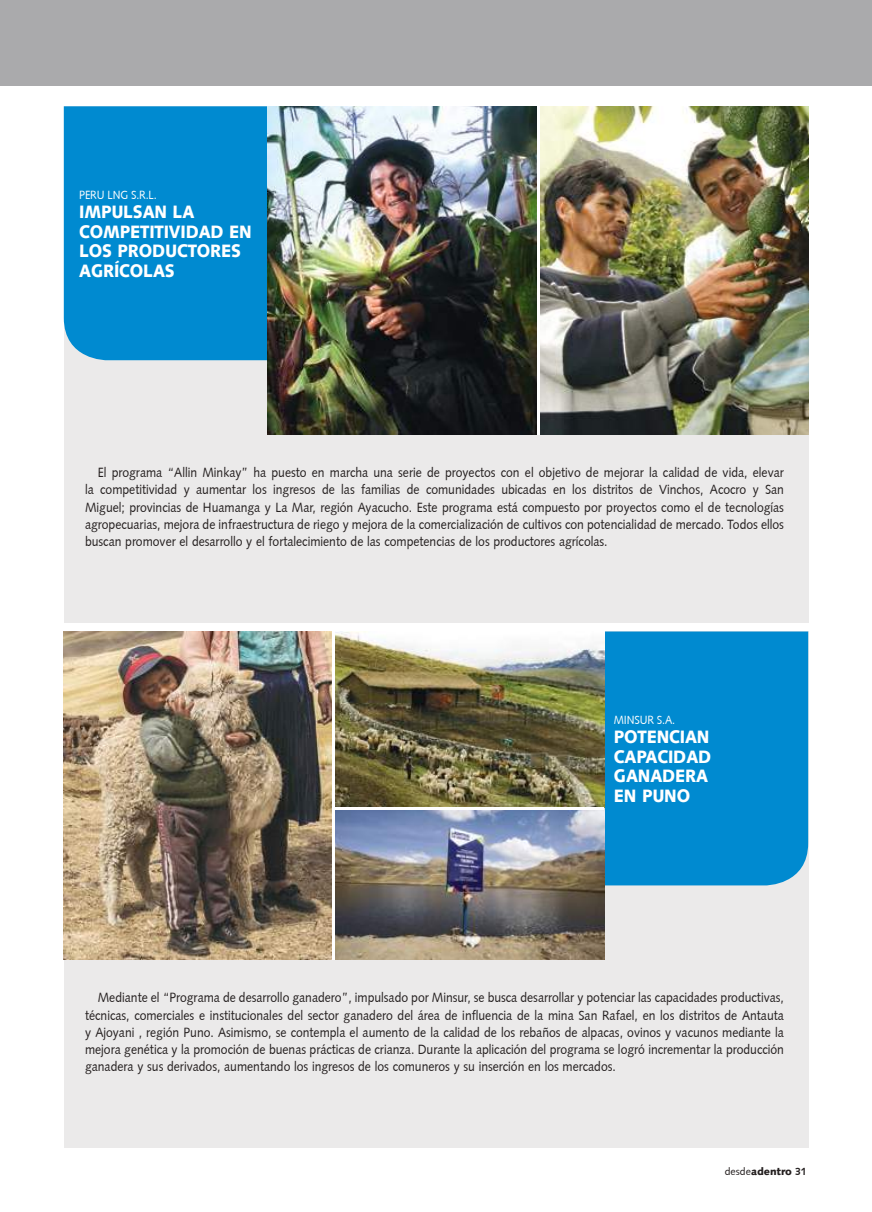
<style>
.page{position:relative;width:872px;height:1212px;background:#fff}
.page>*{position:absolute;margin:0;border:0;box-sizing:border-box;transform-origin:0 0}
.t1{font:900 18px/19.5px "Syntax";letter-spacing:-.01em;color:#fff;scale:.9 1}
.t2{font:13.5px/17.2px "Syntax";color:#241f1f;text-align:justify;scale:.9 1}
.t3{font:12px "Syntax";letter-spacing:-.015em;color:#fff;scale:.9 1}
.t4{font:900 10.5px "Syntax";color:#241f1f}
.s1{font-weight:400}
.s2{font-weight:700}
</style>
<div class="page">
<div style="left:0;top:0;width:872px;height:85px;background:#aaaaac"></div>
<div style="left:64px;top:631px;width:744px;height:517px;background:#ebeaea"></div>
<div style="left:604px;top:631px;width:204px;height:254px;background:#008ad0"></div>
<img style="left:64px;top:631px;width:269px;height:329px">
<img style="left:335px;top:631px;width:269px;height:176px">
<img style="left:335px;top:810px;width:269px;height:150px">
<hr style="left:333px;top:631px;width:2px;height:329px;background:#fff">
<hr style="left:334px;top:807px;width:270px;height:3px;background:#fff">
<div style="left:64px;top:106px;width:744px;height:517px;background:#ebeaea"></div>
<div style="left:64px;top:106px;width:204px;height:254px;background:#008ad0"></div>
<img style="left:268px;top:106px;width:540px;height:329px">
<hr style="left:537px;top:106px;width:2px;height:329px;background:#fff">
<p class="t3" style="left:79px;top:187px;width:88px">PERU LNG S.R.L.</p>
<h1 class="t1" style="left:79px;top:202px;width:49px">IMPULSAN</h1>
<h1 class="t1" style="left:173px;top:202px;width:13px">LA</h1>
<h1 class="t1" style="left:79px;top:222px;width:16px">COM</h1>
<h1 class="t1" style="left:120px;top:222px;width:23px">PETITIVIDAD</h1>
<h1 class="t1" style="left:229px;top:222px;width:13px">EN</h1>
<h1 class="t1" style="left:79px;top:241px;width:13px">LOS</h1>
<h1 class="t1" style="left:118px;top:241px;width:25px">PRODUCTORES</h1>
<h1 class="t1" style="left:79px;top:261px;width:13px">AGRÍCOLAS</h1>
<p class="t2" style="left:85px;top:464px;width:778px;text-indent:13px">El programa “Allin Minkay” ha puesto en marcha una serie de proyectos con el objetivo de mejorar la calidad de vida, elevar la competitividad y aumentar los ingresos de las familias de comunidades ubicadas en los distritos de Vinchos, Acocro y San Miguel; provincias de Huamanga y La Mar, región Ayacucho. Este programa está compuesto por proyectos como el de tecnologías agropecuarias, mejora de infraestructura de riego y mejora de la comercialización de cultivos con potencialidad de mercado. Todos ellos buscan promover el desarrollo y el fortalecimiento de las competencias de los productores agrícolas.</p>
<p class="t3" style="left:614px;top:713px;width:19px">Minsur</p>
<p class="t3" style="left:657px;top:713px;width:22px">S.A.</p>
<h1 class="t1" style="left:614px;top:727px;width:57px">POTENCIAN<br>CA PACIDAD<br>GANADERA<br>EN PUNO</h1>
<p class="t2" style="left:85px;top:989px;width:778px;text-indent:13px">Mediante el “Programa de desarrollo ganadero”, impulsado por Minsur, se busca desarrollar y potenciar las capacidades productivas, técnicas, comerciales e institucionales del sector ganadero del área de influencia de la mina San Rafael, en los distritos de Antauta y Ajoyani , región Puno. Asimismo, se contempla el aumento de la calidad de los rebaños de alpacas, ovinos y vacunos mediante la mejora genética y la promoción de buenas prácticas de crianza. Durante la aplicación del programa se logró incrementar la producción ganadera y sus derivados, aumentando los ingresos de los comuneros y su inserción en los mercados.</p>
<p class="t4" style="left:724px;top:1165px;width:83px"><span class="s1">desde</span>adentro <span class="s2">31</span></p>
</div>
